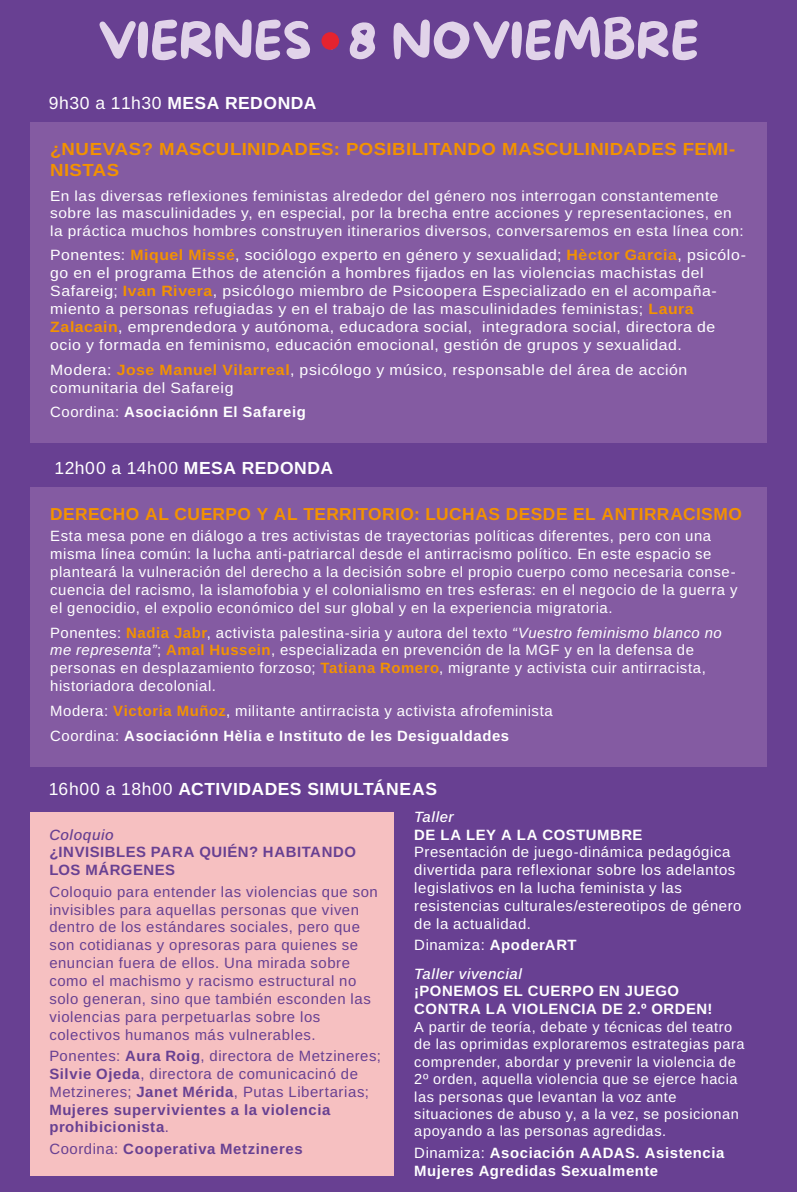
<style>
.page{position:relative;width:797px;height:1192px;background:#fff}
.page>*{position:absolute;margin:0;border:0;box-sizing:border-box;transform-origin:0 0}
.t1{font:50.75px "More Sugar";color:#e1d3e9}
.t2{font:17.5px "Arimo";letter-spacing:.03em;color:#fff}
.t3{font:17.5px/21px "Arimo";letter-spacing:.025em;color:#f39200;scale:1.06 1}
.t4{font:17.32px "Arimo";letter-spacing:.025em;color:#f39200}
.t5{font:14.88px/17.8px "Arimo";letter-spacing:.035em;color:#fff}
.t6{font:14.88px/17.8px "Arimo";letter-spacing:.035em;color:#fff;scale:1.06 1}
.t7{font:14.88px/17.8px "Arimo";letter-spacing:.04em;color:#684092}
.t8{font:700 14.88px "Arimo";letter-spacing:.04em;color:#fff}
.t9{font:700 14.88px "Arimo";letter-spacing:.04em;color:#684092}
.t10{font:italic 500 14.88px "Arimo";letter-spacing:.035em;color:#fff}
.t11{font:italic 500 14.88px "Arimo";letter-spacing:.035em;color:#684092}
.t12{font:14.53px/17.5px "Arimo";letter-spacing:.035em;color:#fff}
.t13{font:14.53px/17.5px "Arimo";letter-spacing:.035em;color:#fff;scale:1.06 1}
.s1{font-family:"Myriad Pro"}
.s2{color:#f39200}
.s3{font-weight:700;color:#f39200}
.s4{font-weight:400}
.s5{font-style:italic}
</style>
<div class="page">
<div style="left:0;top:0;width:796px;height:1191px;background:#684092"></div>
<hr style="left:796px;top:0;width:1px;height:1191px;background:#f6c0c1">
<div style="left:30px;top:811px;width:363px;height:363px;background:#f6c0c1"></div>
<div style="left:30px;top:123px;width:736px;height:320px;background:#845ba2"></div>
<div style="left:30px;top:487px;width:736px;height:279px;background:#845ba2"></div>
<div style="left:321px;top:32px;width:18px;height:18px;background:#e5232f;border-radius:50%"></div>
<h1 class="t1" style="left:98px;top:13px;width:603px">VÏERNES <span class="s1">·</span> 8 NÕVÏEMBRE</h1>
<p class="t2" style="left:49px;top:93px;width:269px">9h30 a 11h30 MESA REDONDA</p>
<p class="t3" style="left:50px;top:139px;width:647px">¿NUEVAS? MASCULINIDADES: POSIBILITANDO MASCULINIDADES FEMI-<br>NISTAS</p>
<p class="t13" style="left:50px;top:187px;width:655px">En las diversas reflexiones feministas alrededor del género nos interrogan constantemente sobre las masculinidades y, en especial, por la brecha entre acciones y representaciones, en la práctica muchos hombres construyen itinerarios diversos, conversaremos en esta línea con:</p>
<p class="t6" style="left:50px;top:246px;width:657px">Ponentes: <span class="s2">Miquel Missé</span>, sociólogo experto en género y sexualidad; <span class="s2">Hèctor Garcia</span>, psicólo&shy;go en el programa Ethos de atención a hombres fijados en las violencias machistas del Safareig; <span class="s2">Ivan Rivera</span>, psicólogo miembro de Psicoopera Especializado en el acompaña&shy;miento a personas refugiadas y en el trabajo de las masculinidades feministas; <span class="s2">Laura Zalacain</span>, emprendedora y autónoma, educadora social, integradora social, directora de ocio y formada en feminismo, educación emocional, gestión de grupos y sexualidad.</p>
<p class="t6" style="left:50px;top:360px;width:602px">Modera: <span class="s3">Jose Manuel Vilarreal</span>, psicólogo y músico, responsable del área de acción comunitaria del Safareig</p>
<p class="t8" style="left:50px;top:404px;width:257px"><span class="s4">Coordina:</span> Asociaciónn El Safareig</p>
<p class="t2" style="left:54px;top:458px;width:280px">12h00 a 14h00 MESA REDONDA</p>
<p class="t4" style="left:50px;top:504px;width:693px">DERECHO AL CUERPO Y AL TERRITORIO: LUCHAS DESDE EL ANTIRRACISMO</p>
<p class="t5" style="left:50px;top:527px;width:688px">Esta mesa pone en diálogo a tres activistas de trayectorias políticas diferentes, pero con una misma línea común: la lucha anti-patriarcal desde el antirracismo político. En este espacio se planteará la vulneración del derecho a la decisión sobre el propio cuerpo como necesaria conse&shy;cuencia del racismo, la islamofobia y el colonialismo en tres esferas: en el negocio de la guerra y el genocidio, el expolio económico del sur global y en la experiencia migratoria.</p>
<p class="t5" style="left:50px;top:623px;width:672px">Ponentes: <span class="s3">Nadia Jabr</span>, activista palestina-siria y autora del texto <span class="s5">“Vuestro feminismo blanco no me representa”</span>; <span class="s3">Amal Hussein</span>, especializada en prevención de la MGF y en la defensa de personas en desplazamiento forzoso; <span class="s3">Tatiana Romero</span>, migrante y activista cuir antirracista, historiadora decolonial.</p>
<p class="t5" style="left:50px;top:698px;width:504px;line-height:24.8px">Modera: <span class="s2">Victoria Muñoz</span>, militante antirracista y activista afrofeminista<br>Coordina: Asociaciónn Hèlia e Instituto de les Desigualdades</p>
<p class="t2" style="left:49px;top:778px;width:389px">16h00 a 18h00 ACTIVIDADES SIMULTÁNEAS</p>
<p class="t11" style="left:49px;top:825px;width:66px">Coloquio</p>
<p class="t7" style="left:49px;top:843px;width:308px">¿INVISIBLES PARA QUIÉN? HABITANDO<br>LOS MÁRGENES</p>
<p class="t7" style="left:49px;top:882px;width:330px">Coloquio para entender las violencias que son invisibles para aquellas personas que viven dentro de los estándares sociales, pero que son cotidianas y opresoras para quienes se enuncian fuera de ellos. Una mirada sobre como el machismo y racismo estructural no solo generan, sino que también esconden las violencias para perpetuarlas sobre los colectivos humanos más vulnerables.</p>
<p class="t7" style="left:49px;top:1046px;width:333px">Ponentes: Aura Roig, directora de Metzineres; Silvie Ojeda, directora de comunicacinó de Metzineres; Janet Mérida, Putas Libertarias; Mujeres supervivientes a la violencia prohibicionista.</p>
<p class="t9" style="left:49px;top:1139px;width:255px"><span class="s4">Coordina:</span> Cooperativa Metzineres</p>
<p class="t10" style="left:414px;top:808px;width:41px">Taller</p>
<p class="t5" style="left:414px;top:825px;width:328px">DE LA LEY A LA COSTUMBRE<br>Presentación de juego-dinámica pedagógica divertida para reflexionar sobre los adelantos legislativos en la lucha feminista y las resistencias culturales/estereotipos de género de la actualidad.</p>
<p class="t5" style="left:414px;top:935px;width:164px">Dinamiza: ApoderART</p>
<p class="t10" style="left:414px;top:964px;width:109px">Taller vivencial</p>
<p class="t5" style="left:414px;top:982px;width:300px">¡PONEMOS EL CUERPO EN JUEGO<br>CONTRA LA VIOLENCIA DE 2.º ORDEN!</p>
<p class="t12" style="left:414px;top:1017px;width:331px">A partir de teoría, debate y técnicas del teatro de las oprimidas exploraremos estrategias para comprender, abordar y prevenir la violencia de 2º orden, aquella violencia que se ejerce hacia las personas que levantan la voz ante situaciones de abuso y, a la vez, se posicionan apoyando a las personas agredidas.</p>
<p class="t5" style="left:414px;top:1143px;width:311px">Dinamiza: Asociación AADAS. Asistencia<br>Mujeres Agredidas Sexualmente</p>
</div>
